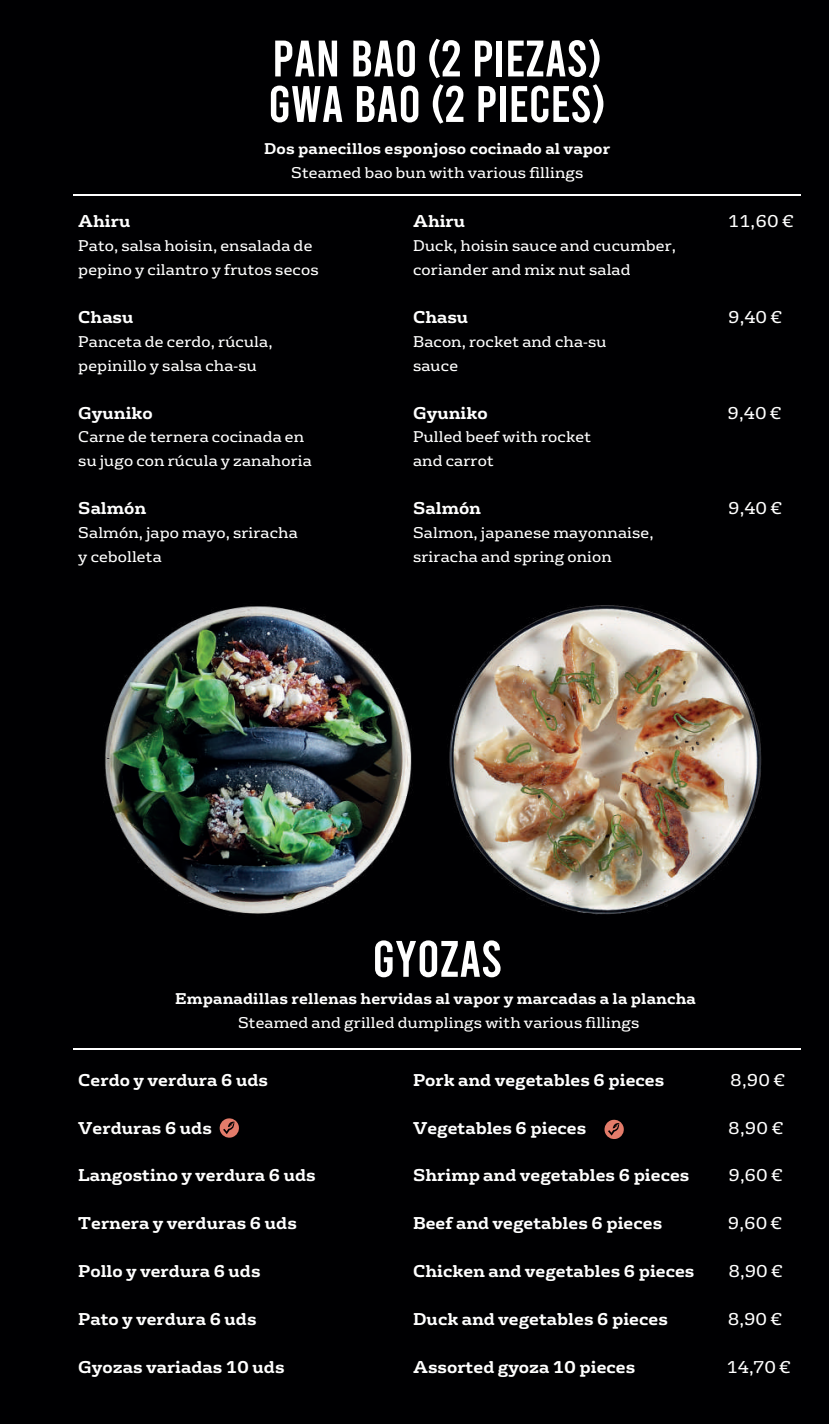
<style>
.page{position:relative;width:829px;height:1424px;background:#fff}
.page>*{position:absolute;margin:0;border:0;box-sizing:border-box;transform-origin:0 0}
.t1{font:51.27px/45.5px "Bebas";color:#fff}
.t2{font:700 16.62px "FS Rufus";color:#fff}
.t3{font:16.62px "FS Rufus";color:#fff}
.t4{font:15.05px/24px "FS Rufus";letter-spacing:.01em;color:#fff}
.t5{font:700 15.05px "FS Rufus";letter-spacing:.01em;color:#fff}
</style>
<div class="page">
<div style="left:0;top:0;width:828px;height:1424px;background:#000002"></div>
<hr style="left:73px;top:1048px;width:727px;height:1px;background:#fff">
<hr style="left:73px;top:195px;width:727px;height:1px;background:#fff">
<img style="left:449px;top:605px;width:313px;height:310px">
<svg style="left:219px;top:1118px;width:20px;height:20px"></svg>
<svg style="left:604px;top:1119px;width:20px;height:20px"></svg>
<img style="left:104px;top:606px;width:308px;height:308px">
<h1 class="t1" style="left:268px;top:36px;width:338px">PAN BAO (2 PIEZAS)<br>GWA BAO (2 PIECES)</h1>
<p class="t5" style="left:264px;top:136px;width:347px">Dos panecillos esponjoso cocinado al vapor</p>
<p class="t4" style="left:291px;top:160px;width:293px">Steamed bao bun with various fillings</p>
<p class="t2" style="left:78px;top:207px;width:54px">Ahiru</p>
<p class="t4" style="left:78px;top:233px;width:242px">Pato, salsa hoisin, ensalada de pepino y cilantro y frutos secos</p>
<p class="t2" style="left:78px;top:303px;width:57px">Chasu</p>
<p class="t4" style="left:78px;top:329px;width:196px">Panceta de cerdo, rúcula, pepinillo y salsa cha-su</p>
<p class="t2" style="left:78px;top:398px;width:76px">Gyuniko</p>
<p class="t4" style="left:78px;top:424px;width:235px">Carne de ternera cocinada en su jugo con rúcula y zanahoria</p>
<p class="t2" style="left:78px;top:494px;width:69px">Salmón</p>
<p class="t4" style="left:78px;top:520px;width:221px">Salmón, japo mayo, sriracha y cebolleta</p>
<p class="t2" style="left:413px;top:207px;width:54px">Ahiru</p>
<p class="t4" style="left:413px;top:233px;width:264px">Duck, hoisin sauce and cucumber, coriander and mix nut salad</p>
<p class="t2" style="left:413px;top:303px;width:57px">Chasu</p>
<p class="t4" style="left:413px;top:329px;width:195px">Bacon, rocket and cha-su sauce</p>
<p class="t2" style="left:413px;top:398px;width:76px">Gyuniko</p>
<p class="t4" style="left:413px;top:424px;width:179px">Pulled beef with rocket and carrot</p>
<p class="t2" style="left:413px;top:494px;width:69px">Salmón</p>
<p class="t4" style="left:413px;top:520px;width:242px">Salmon, japanese mayonnaise, sriracha and spring onion</p>
<p class="t3" style="left:728px;top:208px;width:67px">11,60 €</p>
<p class="t3" style="left:728px;top:303px;width:55px">9,40 €</p>
<p class="t3" style="left:727px;top:399px;width:55px">9,40 €</p>
<p class="t3" style="left:728px;top:495px;width:55px">9,40 €</p>
<h1 class="t1" style="left:372px;top:936px;width:131px">GYOZAS</h1>
<p class="t5" style="left:175px;top:985px;width:522px">Empanadillas rellenas hervidas al vapor y marcadas a la plancha</p>
<p class="t4" style="left:238px;top:1009px;width:403px">Steamed and grilled dumplings with various fillings</p>
<p class="t2" style="left:78px;top:1065px;width:191px">Cerdo y verdura 6 uds</p>
<p class="t2" style="left:78px;top:1113px;width:135px">Verduras 6 uds</p>
<p class="t2" style="left:78px;top:1161px;width:239px">Langostino y verdura 6 uds</p>
<p class="t2" style="left:78px;top:1209px;width:220px">Ternera y verduras 6 uds</p>
<p class="t2" style="left:78px;top:1256px;width:184px">Pollo y verdura 6 uds</p>
<p class="t2" style="left:78px;top:1304px;width:180px">Pato y verdura 6 uds</p>
<p class="t2" style="left:78px;top:1352px;width:208px">Gyozas variadas 10 uds</p>
<p class="t2" style="left:413px;top:1065px;width:252px">Pork and vegetables 6 pieces</p>
<p class="t2" style="left:413px;top:1113px;width:175px">Vegetables 6 pieces</p>
<p class="t2" style="left:413px;top:1161px;width:278px">Shrimp and vegetables 6 pieces</p>
<p class="t2" style="left:413px;top:1209px;width:250px">Beef and vegetables 6 pieces</p>
<p class="t2" style="left:413px;top:1256px;width:283px">Chicken and vegetables 6 pieces</p>
<p class="t2" style="left:413px;top:1304px;width:256px">Duck and vegetables 6 pieces</p>
<p class="t2" style="left:413px;top:1352px;width:224px">Assorted gyoza 10 pieces</p>
<p class="t3" style="left:730px;top:1066px;width:56px">8,90 €</p>
<p class="t3" style="left:728px;top:1114px;width:56px">8,90 €</p>
<p class="t3" style="left:728px;top:1162px;width:56px">9,60 €</p>
<p class="t3" style="left:727px;top:1209px;width:56px">9,60 €</p>
<p class="t3" style="left:728px;top:1257px;width:56px">8,90 €</p>
<p class="t3" style="left:727px;top:1305px;width:56px">8,90 €</p>
<p class="t3" style="left:726px;top:1353px;width:65px">14,70 €</p>
</div>
